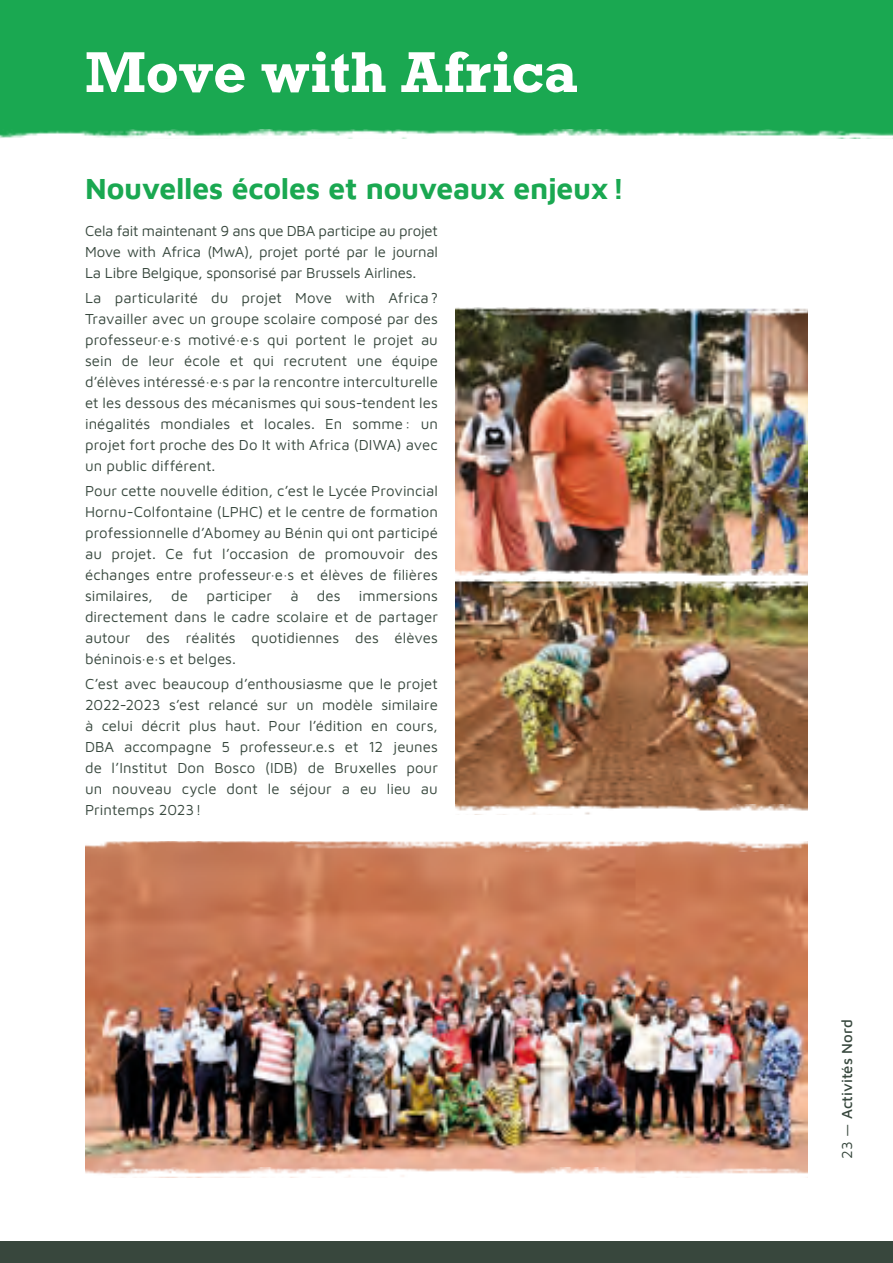
<style>
.page{position:relative;width:893px;height:1263px;background:#fff}
.page>*{position:absolute;margin:0;border:0;box-sizing:border-box;transform-origin:0 0}
.t1{font:700 54px "Rockwell";color:#fff}
.t2{font:700 30px "Maven Pro";letter-spacing:-.01em;color:#1aa851}
.t3{font:15px/21px "Maven Pro";letter-spacing:.005em;color:#38483e;text-align:justify}
.t4{font:500 15px "Maven Pro";letter-spacing:.005em;color:#38483e}
.s1{font-weight:400}
</style>
<div class="page">
<div style="left:0;top:1242px;width:893px;height:21px;background:#38473d"></div>
<div style="left:0;top:0;width:893px;height:138px;background:#1aa851"></div>
<img style="left:0;top:130px;width:893px;height:9px">
<img style="left:85px;top:852px;width:723px;height:315px">
<img style="left:455px;top:318px;width:353px;height:487px">
<img style="left:85px;top:1167px;width:723px;height:11px">
<img style="left:85px;top:841px;width:723px;height:11px">
<img style="left:455px;top:805px;width:353px;height:10px">
<img style="left:455px;top:570px;width:353px;height:20px">
<img style="left:455px;top:307px;width:353px;height:11px">
<h1 class="t1" style="left:85px;top:37px;width:495px">Move with Africa</h1>
<h2 class="t2" style="left:85px;top:168px;width:541px">Nouvelles écoles et nouveaux enjeux!</h2>
<p class="t3" style="left:85px;top:219px;width:354px">Cela fait maintenant 9 ans que DBA participe au projet Move with Africa (MwA), projet porté par le journal La Libre Belgique, sponsorisé par Brussels Airlines.</p>
<p class="t3" style="left:85px;top:286px;width:354px">La particularité du projet Move with Africa?<br>Travailler avec un groupe scolaire composé par des professeur·e·s motivé·e·s qui portent le projet au sein de leur école et qui recrutent une équipe d’élèves intéressé·e·s par la rencontre interculturelle et les dessous des mécanismes qui sous-tendent les inégalités mondiales et locales. En somme: un projet fort proche des Do It with Africa (DIWA) avec un public différent.</p>
<p class="t3" style="left:85px;top:479px;width:354px">Pour cette nouvelle édition, c’est le Lycée Provincial Hornu-Colfontaine (LPHC) et le centre de formation professionnelle d’Abomey au Bénin qui ont participé au projet. Ce fut l’occasion de promouvoir des échanges entre professeur·e·s et élèves de filières similaires, de participer à des immersions directement dans le cadre scolaire et de partager autour des réalités quotidiennes des élèves béninois·e·s et belges.</p>
<p class="t3" style="left:85px;top:673px;width:354px">C’est avec beaucoup d’enthousiasme que le projet 2022-2023 s’est relancé sur un modèle similaire à celui décrit plus haut. Pour l’édition en cours, DBA accompagne 5 professeur.e.s et 12 jeunes de l’Institut Don Bosco (IDB) de Bruxelles pour un nouveau cycle dont le séjour a eu lieu au Printemps 2023!</p>
<p class="t4" style="left:837px;top:1159px;width:141px;rotate:-90deg"><span class="s1">23 —</span> Activités Nord</p>
</div>
